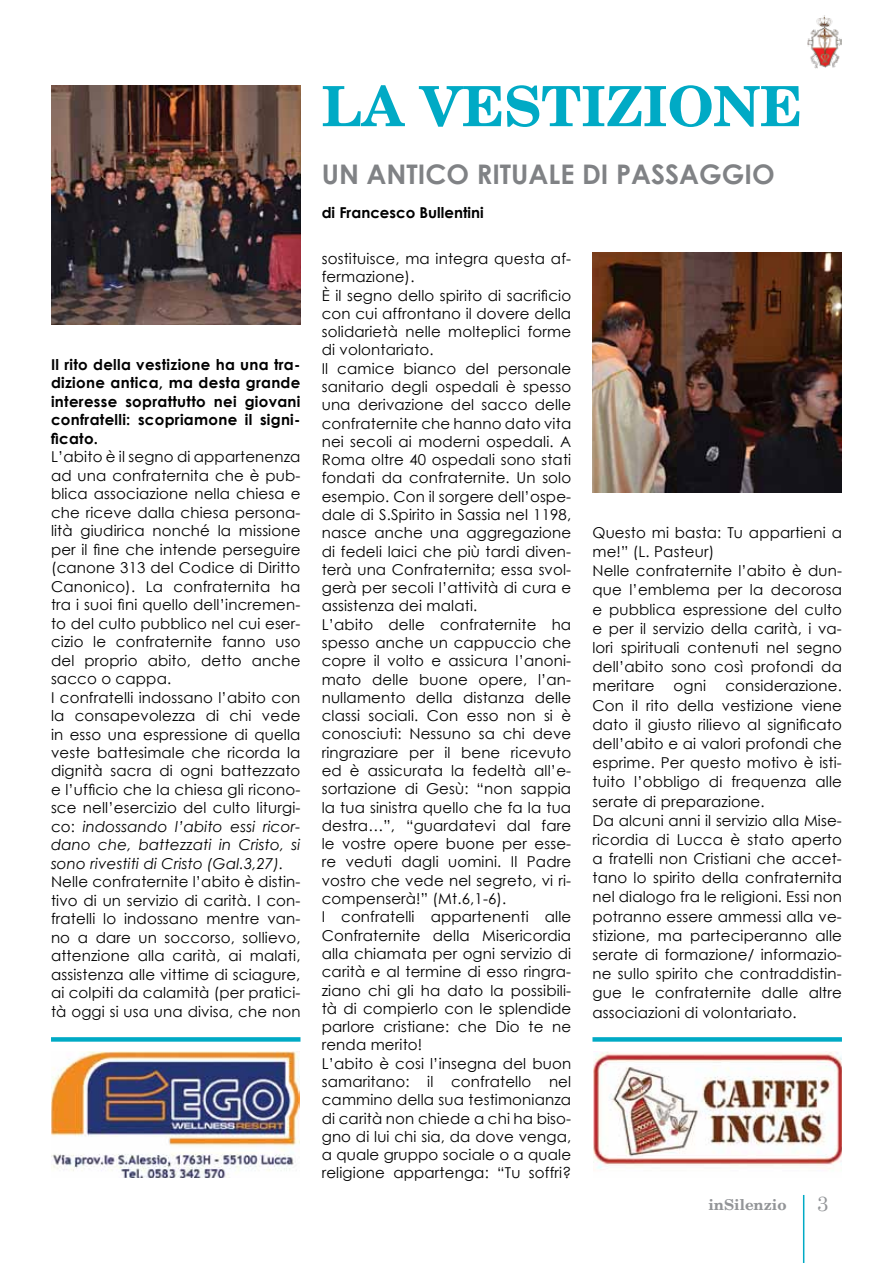
<style>
.page{position:relative;width:893px;height:1263px;background:#fff}
.page>*{position:absolute;margin:0;border:0;box-sizing:border-box;transform-origin:0 0}
.t1{font:700 55.5px "New Century Schlbk";color:#00aac5}
.t2{font:700 27px "Century Gothic";color:#808285}
.t3{font:21px "Century Schoolbook";color:#939598}
.t4{font:15px/18.3px "Century Gothic";letter-spacing:.01em;color:#000}
.t5{font:700 15px/18.5px "Century Gothic";letter-spacing:.02em;color:#000;text-align:justify}
.t6{font:700 15px "Century Gothic";color:#000}
.t7{font:700 15px "New Century Schlbk";color:#939598}
.s1{font-style:italic}
</style>
<div class="page">
<hr style="left:803px;top:1195px;width:1px;height:68px;background:#00aac5">
<img style="left:51px;top:85px;width:249px;height:240px">
<img style="left:592px;top:253px;width:250px;height:239px">
<img style="left:51px;top:1052px;width:248px;height:126px">
<img style="left:594px;top:1052px;width:248px;height:117px">
<div style="left:592px;top:1037px;width:250px;height:5px;background:#00aac5"></div>
<div style="left:51px;top:1037px;width:249px;height:5px;background:#00aac5"></div>
<img style="left:807px;top:15px;width:35px;height:54px">
<p class="t5" style="left:51px;top:354px;width:251px">Il rito della vestizione ha una tra&shy;dizione antica, ma desta grande interesse soprattutto nei giovani confratelli: scopriamone il signi&shy;ficato.</p>
<p class="t4" style="left:51px;top:447px;width:251px">L’abito è il segno di appartenenza ad una confraternita che è pub&shy;blica associazione nella chiesa e che riceve dalla chiesa persona&shy;lità giudirica nonché la missione per il fine che intende perseguire (canone 313 del Codice di Diritto Canonico). La confraternita ha tra i suoi fini quello dell’incremen&shy;to del culto pubblico nel cui eser&shy;cizio le confraternite fanno uso del proprio abito, detto anche sacco o cappa.<br>I confratelli indossano l’abito con la consapevolezza di chi vede in esso una espressione di quella veste battesimale che ricorda la dignità sacra di ogni battezzato e l’ufficio che la chiesa gli ricono&shy;sce nell’esercizio del culto liturgi&shy;co: <span class="s1">indossando l’abito essi ricor&shy;dano che, battezzati in Cristo, si sono rivestiti di Cristo (Gal.3,27).</span></p>
<p class="t4" style="left:51px;top:872px;width:251px;text-align:justify">Nelle confraternite l’abito è distin&shy;tivo di un servizio di carità. I con&shy;fratelli lo indossano mentre van&shy;no a dare un soccorso, sollievo, attenzione alla carità, ai malati, assistenza alle vittime di sciagure, ai colpiti da calamità (per pratici&shy;tà oggi si usa una divisa, che non</p>
<h1 class="t1" style="left:322px;top:71px;width:482px">LA VESTIZIONE</h1>
<h2 class="t2" style="left:322px;top:153px;width:114px">UN ANTICO</h2>
<h2 class="t2" style="left:477px;top:153px;width:283px">RITUALE DI PASSAGGIO</h2>
<p class="t6" style="left:322px;top:201px;width:163px">di Francesco Bullentini</p>
<p class="t4" style="left:322px;top:249px;width:251px">sostituisce, ma integra questa af&shy;fermazione).<br>è il segno dello spirito di sacrificio con cui affrontano il dovere della solidarietà nelle molteplici forme di volontariato.<br>Il camice bianco del personale sanitario degli ospedali è spesso una derivazione del sacco delle confraternite che hanno dato vita nei secoli ai moderni ospedali. A<br>Roma oltre 40 ospedali sono stati fondati da confraternite. Un solo esempio. Con il sorgere dell’ospe&shy;dale di S.Spirito in Sassia nel 1198, nasce anche una aggregazione di fedeli laici che più tardi diven&shy;terà una Confraternita; essa svol&shy;gerà per secoli l’attività di cura e assistenza dei malati.<br>L’abito delle confraternite ha spesso anche un cappuccio che copre il volto e assicura l’anoni&shy;mato delle buone opere, l’an&shy;nullamento della distanza delle classi sociali. Con esso non si è conosciuti: Nessuno sa chi deve ringraziare per il bene ricevuto ed è assicurata la fedeltà all’e&shy;sortazione di Gesù: “non sappia la tua sinistra quello che fa la tua destra…”, “guardatevi dal fare le vostre opere buone per esse&shy;re veduti dagli uomini. Il Padre vostro che vede nel segreto, vi ri&shy;compenserà!” (Mt.6,1-6).<br>I confratelli appartenenti alle<br>Confraternite della Misericordia alla chiamata per ogni servizio di carità e al termine di esso ringra&shy;ziano chi gli ha dato la possibili&shy;tà di compierlo con le splendide parlore cristiane: che Dio te ne renda merito!<br>L’abito è cosi l’insegna del buon samaritano: il confratello nel cammino della sua testimonianza di carità non chiede a chi ha biso&shy;gno di lui chi sia, da dove venga, a quale gruppo sociale o a quale religione appartenga: “Tu soffri?</p>
<p class="t4" style="left:592px;top:523px;width:251px;line-height:19.2px">Questo mi basta: Tu appartieni a me!” (L. Pasteur)<br>Nelle confraternite l’abito è dun&shy;que l’emblema per la decorosa e pubblica espressione del culto e per il servizio della carità, i va&shy;lori spirituali contenuti nel segno dell’abito sono così profondi da meritare</p>
<p class="t4" style="left:592px;top:676px;width:251px;line-height:19.2px;text-indent:133px">considerazione.<br>Con il rito della vestizione viene dato il giusto rilievo al significato dell’abito e ai valori profondi che esprime. Per questo motivo è isti&shy;tuito l’obbligo di frequenza alle serate di preparazione.<br>Da alcuni anni il servizio alla Mise&shy;ricordia di Lucca è stato aperto a fratelli non Cristiani che accet&shy;tano lo spirito della confraternita nel dialogo fra le religioni. Essi non potranno essere ammessi alla ve&shy;stizione, ma parteciperanno alle serate di formazione/ informazio&shy;ne sullo spirito che contraddistin&shy;gue le confraternite dalle altre associazioni di volontariato.</p>
<p class="t4" style="left:674px;top:677px;width:34px">ogni</p>
<p class="t7" style="left:708px;top:1195px;width:80px">inSilenzio</p>
<h3 class="t3" style="left:817px;top:1190px;width:13px">3</h3>
</div>
